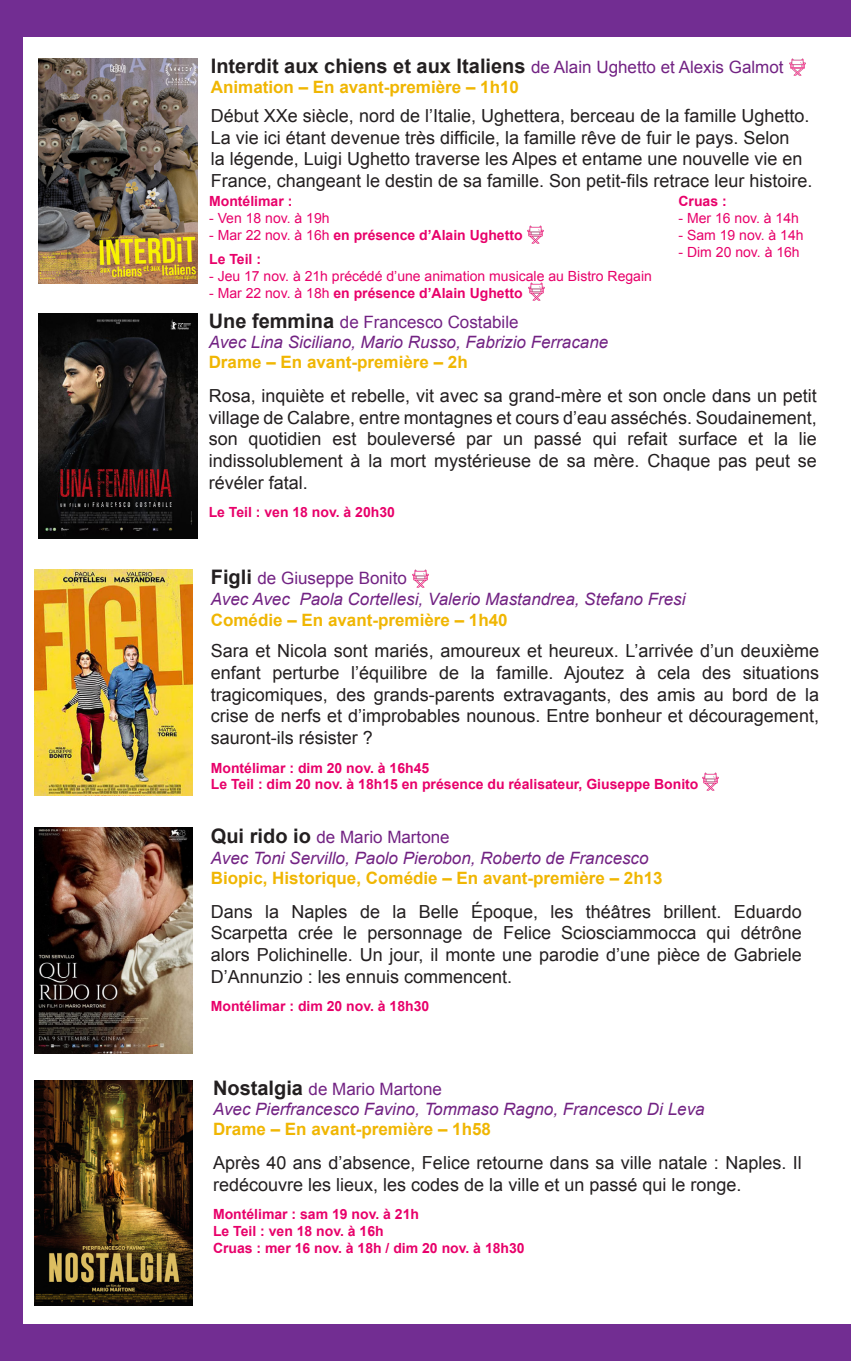
<style>
.page{position:relative;width:851px;height:1361px;background:#fff}
.page>*{position:absolute;margin:0;border:0;box-sizing:border-box;transform-origin:0 0}
.t1{font:700 20px "Arial";color:#231f20}
.t2{font:18px/21.6px "Arial";color:#231f20;text-align:justify}
.t3{font:italic 17px "Arial";color:#722283}
.t4{font:700 17px "Arial";color:#f0b603}
.t5{font:17px "Arial";color:#722283}
.t6{font:700 14px "Arial";color:#e8006a}
.t7{font:14px "Arial";color:#e8006a}
.s1{font-weight:400;font-size:17px;color:#722283}
.s2{font-weight:400}
.s3{font-weight:700;font-size:20px;color:#231f20}
</style>
<div class="page">
<img style="left:39px;top:58px;width:158px;height:226px">
<img style="left:35px;top:569px;width:158px;height:226px">
<div style="left:0;top:0;width:23px;height:1361px;background:#722d92"></div>
<div style="left:0;top:0;width:850px;height:37px;background:#722d92"></div>
<div style="left:4px;top:1324px;width:846px;height:37px;background:#722d92"></div>
<img style="left:39px;top:313px;width:158px;height:226px">
<img style="left:35px;top:827px;width:158px;height:226px">
<img style="left:35px;top:1080px;width:158px;height:225px">
<img style="left:789px;top:58px;width:17px;height:18px">
<img style="left:527px;top:225px;width:17px;height:18px">
<img style="left:528px;top:282px;width:17px;height:18px">
<img style="left:412px;top:569px;width:17px;height:18px">
<img style="left:702px;top:772px;width:17px;height:18px">
<p class="t1" style="left:211px;top:52px;width:574px">Interdit aux chiens et aux Italiens <span class="s1">de Alain Ughetto et Alexis Galmot</span></p>
<p class="t4" style="left:211px;top:76px;width:309px">Animation – En avant-première – 1h10</p>
<p class="t2" style="left:211px;top:105px;width:603px;text-align:left">Début XXe siècle, nord de l’Italie, Ughettera, berceau de la famille Ughetto.<br>La vie ici étant devenue très difficile, la famille rêve de fuir le pays. Selon<br>la légende, Luigi Ughetto traverse les Alpes et entame une nouvelle vie en France, changeant le destin de sa famille. Son petit-fils retrace leur histoire.</p>
<p class="t6" style="left:209px;top:192px;width:85px">Montélimar :</p>
<p class="t7" style="left:209px;top:209px;width:122px">- Ven 18 nov. à 19h</p>
<p class="t6" style="left:209px;top:226px;width:315px"><span class="s2">- Mar 22 nov. à 16h</span> en présence d’Alain Ughetto</p>
<p class="t6" style="left:209px;top:250px;width:53px">Le Teil :</p>
<p class="t7" style="left:209px;top:267px;width:444px">- Jeu 17 nov. à 21h précédé d’une animation musicale au Bistro Regain</p>
<p class="t6" style="left:209px;top:283px;width:315px"><span class="s2">- Mar 22 nov. à 18h</span> en présence d’Alain Ughetto</p>
<p class="t6" style="left:678px;top:192px;width:50px">Cruas :</p>
<p class="t7" style="left:678px;top:209px;width:122px">- Mer 16 nov. à 14h</p>
<p class="t7" style="left:678px;top:226px;width:127px">- Sam 19 nov. à 14h</p>
<p class="t7" style="left:678px;top:243px;width:123px">- Dim 20 nov. à 16h</p>
<p class="t5" style="left:209px;top:310px;width:311px"><span class="s3">Une femmina</span> de Francesco Costabile</p>
<p class="t3" style="left:209px;top:331px;width:401px">Avec Lina Siciliano, Mario Russo, Fabrizio Ferracane</p>
<p class="t4" style="left:209px;top:351px;width:260px">Drame – En avant-première – 2h</p>
<p class="t2" style="left:209px;top:385px;width:609px">Rosa, inquiète et rebelle, vit avec sa grand-mère et son oncle dans un petit village de Calabre, entre montagnes et cours d’eau asséchés. Soudainement, son quotidien est bouleversé par un passé qui refait surface et la lie indissolublement à la mort mystérieuse de sa mère. Chaque pas peut se révéler fatal.</p>
<p class="t6" style="left:209px;top:503px;width:188px">Le Teil : ven 18 nov. à 20h30</p>
<p class="t5" style="left:211px;top:567px;width:197px"><span class="s3">Figli</span> de Giuseppe Bonito</p>
<p class="t3" style="left:211px;top:587px;width:476px">Avec Avec Paola Cortellesi, Valerio Mastandrea, Stefano Fresi</p>
<p class="t4" style="left:211px;top:609px;width:298px">Comédie – En avant-première – 1h40</p>
<p class="t2" style="left:211px;top:640px;width:609px">Sara et Nicola sont mariés, amoureux et heureux. L’arrivée d’un deuxième enfant perturbe l’équilibre de la famille. Ajoutez à cela des situations tragicomiques, des grands-parents extravagants, des amis au bord de la crise de nerfs et d’improbables nounous. Entre bonheur et découragement, sauront-ils résister ?</p>
<p class="t6" style="left:211px;top:758px;width:220px">Montélimar : dim 20 nov. à 16h45</p>
<p class="t6" style="left:211px;top:775px;width:489px">Le Teil : dim 20 nov. à 18h15 en présence du réalisateur, Giuseppe Bonito</p>
<p class="t5" style="left:211px;top:826px;width:240px"><span class="s3">Qui rido io</span> de Mario Martone</p>
<p class="t3" style="left:211px;top:847px;width:439px">Avec Toni Servillo, Paolo Pierobon, Roberto de Francesco</p>
<p class="t4" style="left:211px;top:867px;width:453px">Biopic, Historique, Comédie – En avant-première – 2h13</p>
<p class="t2" style="left:211px;top:901px;width:592px">Dans la Naples de la Belle Époque, les théâtres brillent. Eduardo Scarpetta crée le personnage de Felice Sciosciammocca qui détrône alors Polichinelle. Un jour, il monte une parodie d’une pièce de Gabriele D’Annunzio : les ennuis commencent.</p>
<p class="t6" style="left:211px;top:997px;width:220px">Montélimar : dim 20 nov. à 18h30</p>
<p class="t5" style="left:213px;top:1077px;width:230px"><span class="s3">Nostalgia</span> de Mario Martone</p>
<p class="t3" style="left:213px;top:1098px;width:493px">Avec Pierfrancesco Favino, Tommaso Ragno, Francesco Di Leva</p>
<p class="t4" style="left:213px;top:1118px;width:279px">Drame – En avant-première – 1h58</p>
<p class="t2" style="left:213px;top:1152px;width:590px">Après 40 ans d’absence, Felice retourne dans sa ville natale : Naples. Il redécouvre les lieux, les codes de la ville et un passé qui le ronge.</p>
<p class="t6" style="left:213px;top:1205px;width:207px">Montélimar : sam 19 nov. à 21h</p>
<p class="t6" style="left:213px;top:1222px;width:172px">Le Teil : ven 18 nov. à 16h</p>
<p class="t6" style="left:213px;top:1239px;width:313px">Cruas : mer 16 nov. à 18h / dim 20 nov. à 18h30</p>
</div>
